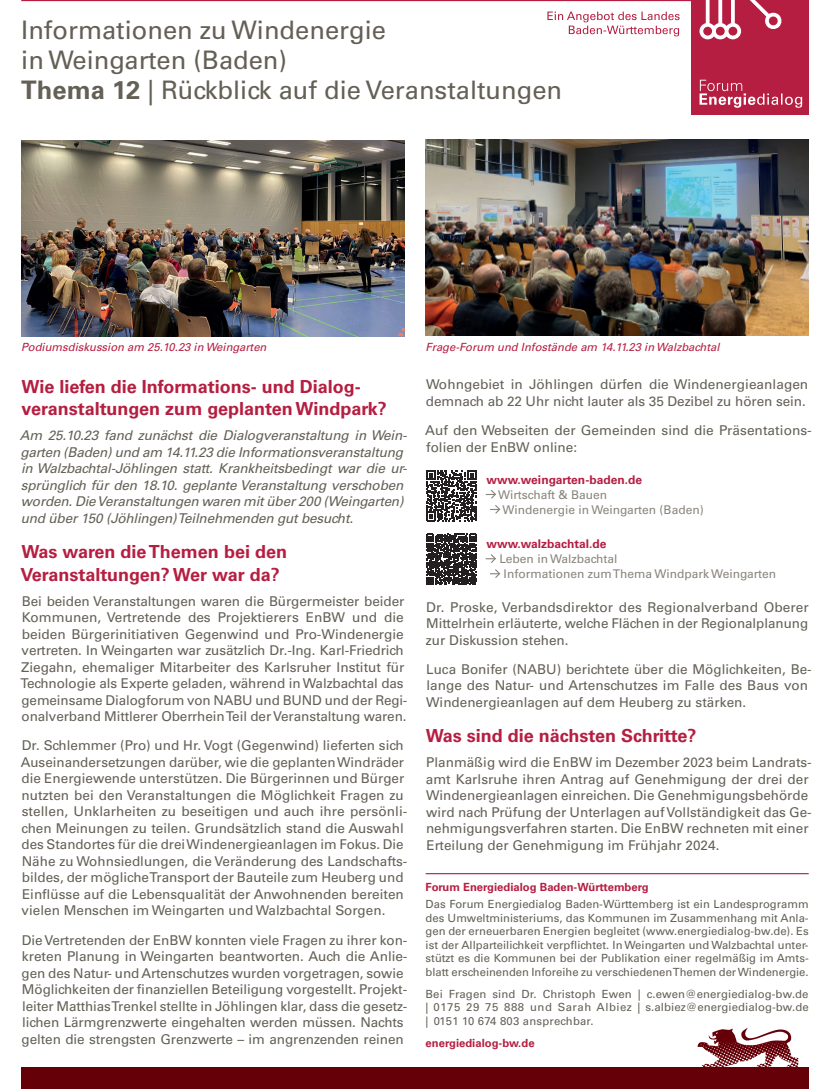
<style>
.page{position:relative;width:830px;height:1089px;background:#fff}
.page>*{position:absolute;margin:0;border:0;box-sizing:border-box;transform-origin:0 0}
.t1{font:25.5px/30px "Univers LT Std";color:#646056}
.t2{font:700 18px/22.5px "Univers LT Std";color:#b51e41}
.t3{font:13.5px/16.5px "Univers LT Std";color:#646056}
.t4{font:italic 13.5px/16.5px "Univers LT Std";letter-spacing:-.015em;color:#646056}
.t5{font:12px/15px "Univers LT Std";color:#89857c}
.t6{font:700 12px "Univers LT Std";color:#b51e41}
.t7{font:11.25px/13.5px "Univers LT Std";color:#646056;text-align:justify}
.t8{font:italic 11.25px "Univers LT Std";color:#b51e41}
.t9{font:700 11.25px "Univers LT Std";color:#b51e41}
.s1{font-weight:700}
</style>
<div class="page">
<hr style="left:21px;top:0;width:787px;height:1px;background:#b51e41">
<hr style="left:425px;top:873px;width:383px;height:1px;background:#b51e41">
<div style="left:21px;top:1067px;width:787px;height:22px;background:#650008"></div>
<img style="left:697px;top:1027px;width:102px;height:40px">
<div style="left:691px;top:0;width:117px;height:114px;background:#b51e41"></div>
<svg style="left:699px;top:0;width:82px;height:39px"></svg>
<svg style="left:547px;top:12px;width:132px;height:24px"></svg>
<svg style="left:699px;top:80px;width:102px;height:28px"></svg>
<svg style="left:485px;top:490px;width:16px;height:24px"></svg>
<svg style="left:485px;top:554px;width:16px;height:24px"></svg>
<img style="left:425px;top:140px;width:383px;height:195px">
<svg style="left:426px;top:470px;width:50px;height:51px"></svg>
<svg style="left:426px;top:534px;width:50px;height:51px"></svg>
<img style="left:21px;top:141px;width:383px;height:195px">
<h1 class="t1" style="left:21px;top:15px;width:542px">Informationen zu Windenergie<br>in Weingarten (Baden)<br><span class="s1">Thema 12</span> | Rückblick auf die Veranstaltungen</h1>
<p class="t8" style="left:21px;top:340px;width:246px">Podiumsdiskussion am 25.10.23 in Weingarten</p>
<p class="t8" style="left:425px;top:340px;width:295px">Frage-Forum und Infostände am 14.11.23 in Walzbachtal</p>
<h2 class="t2" style="left:21px;top:375px;width:367px">Wie liefen die Informations- und Dialog&shy;veranstaltungen zum geplanten Windpark?</h2>
<p class="t4" style="left:20px;top:427px;width:388px">Am 25.10.23 fand zunächst die Dialogveranstaltung in Wein&shy;garten (Baden) und am 14.11.23 die Informationsveranstaltung in Walzbachtal-Jöhlingen statt. Krankheitsbedingt war die ur&shy;sprünglich für den 18.10. geplante Veranstaltung verschoben worden. Die Veranstaltungen waren mit über 200 (Weingarten) und über 150 (Jöhlingen) Teilnehmenden gut besucht.</p>
<h2 class="t2" style="left:20px;top:540px;width:268px">Was waren die Themen bei den<br>Veranstaltungen? Wer war da?</h2>
<p class="t3" style="left:20px;top:592px;width:388px">Bei beiden Veranstaltungen waren die Bürgermeister beider Kommunen, Vertretende des Projektierers EnBW und die beiden Bürgerinitiativen Gegenwind und Pro-Windenergie vertreten. In Weingarten war zusätzlich Dr.-Ing. Karl-Friedrich Ziegahn, ehemaliger Mitarbeiter des Karlsruher Institut für Technologie als Experte geladen, während in Walzbachtal das gemeinsame Dialogforum von NABU und BUND und der Regi&shy;onalverband Mittlerer Oberrhein Teil der Veranstaltung waren.</p>
<p class="t3" style="left:21px;top:737px;width:388px">Dr. Schlemmer (Pro) und Hr. Vogt (Gegenwind) lieferten sich Auseinandersetzungen darüber, wie die geplanten Windräder die Energiewende unterstützen. Die Bürgerinnen und Bürger nutzten bei den Veranstaltungen die Möglichkeit Fragen zu stellen, Unklarheiten zu beseitigen und auch ihre persönli&shy;chen Meinungen zu teilen. Grundsätzlich stand die Auswahl des Standortes für die drei Windenergieanlagen im Fokus. Die Nähe zu Wohnsiedlungen, die Veränderung des Landschafts&shy;bildes, der mögliche Transport der Bauteile zum Heuberg und Einflüsse auf die Lebensqualität der Anwohnenden bereiten vielen Menschen im Weingarten und Walzbachtal Sorgen.</p>
<p class="t3" style="left:22px;top:931px;width:387px">Die Vertretenden der EnBW konnten viele Fragen zu ihrer kon&shy;kreten Planung in Weingarten beantworten. Auch die Anlie&shy;gen des Natur- und Artenschutzes wurden vorgetragen, sowie Möglichkeiten der finanziellen Beteiligung vorgestellt. Projekt&shy;leiter Matthias Trenkel stellte in Jöhlingen klar, dass die gesetz&shy;lichen Lärmgrenzwerte eingehalten werden müssen. Nachts gelten die strengsten Grenzwerte – im angrenzenden reinen</p>
<p class="t3" style="left:425px;top:376px;width:384px">Wohngebiet in Jöhlingen dürfen die Windenergieanlagen demnach ab 22 Uhr nicht lauter als 35 Dezibel zu hören sein.</p>
<p class="t3" style="left:425px;top:422px;width:388px">Auf den Webseiten der Gemeinden sind die Präsentations&shy;folien der EnBW online:</p>
<p class="t6" style="left:486px;top:472px;width:157px">www.weingarten-baden.de</p>
<p class="t5" style="left:502px;top:487px;width:202px;text-indent:-4px">Wirtschaft &amp; Bauen<br>Windenergie in Weingarten (Baden)</p>
<p class="t6" style="left:486px;top:537px;width:121px">www.walzbachtal.de</p>
<p class="t5" style="left:503px;top:551px;width:274px;text-indent:-4px">Leben in Walzbachtal<br>Informationen zum Thema Windpark Weingarten</p>
<p class="t3" style="left:426px;top:598px;width:384px;text-align:justify">Dr. Proske, Verbandsdirektor des Regionalverband Oberer Mittelrhein erläuterte, welche Flächen in der Regionalplanung zur Diskussion stehen.</p>
<p class="t3" style="left:426px;top:661px;width:387px">Luca Bonifer (NABU) berichtete über die Möglichkeiten, Be&shy;lange des Natur- und Artenschutzes im Falle des Baus von<br>Windenergieanlagen auf dem Heuberg zu stärken.</p>
<h2 class="t2" style="left:425px;top:724px;width:272px">Was sind die nächsten Schritte?</h2>
<p class="t3" style="left:425px;top:754px;width:387px">Planmäßig wird die EnBW im Dezember 2023 beim Landrats&shy;amt Karlsruhe ihren Antrag auf Genehmigung der drei der Windenergieanlagen einreichen. Die Genehmigungsbehörde wird nach Prüfung der Unterlagen auf Vollständigkeit das Ge&shy;nehmigungsverfahren starten. Die EnBW rechneten mit einer Erteilung der Genehmigung im Frühjahr 2024.</p>
<p class="t9" style="left:425px;top:880px;width:224px">Forum Energiedialog Baden-Württemberg</p>
<p class="t7" style="left:425px;top:897px;width:384px">Das Forum Energiedialog Baden-Württemberg ist ein Landesprogramm des Umweltministeriums, das Kommunen im Zusammenhang mit Anla&shy;gen der erneuerbaren Energien begleitet (www.energiedialog-bw.de). Es ist der Allparteilichkeit verpflichtet. In Weingarten und Walzbachtal unter&shy;stützt es die Kommunen bei der Publikation einer regelmäßig im Amts&shy;blatt erscheinenden Inforeihe zu verschiedenen Themen der Windenergie.</p>
<p class="t7" style="left:425px;top:987px;width:384px">Bei Fragen sind Dr. Christoph Ewen | c.ewen@energiedialog-bw.de | 0175 29 75 888 und Sarah Albiez | s.albiez@energiedialog-bw.de | 0151 10 674 803 ansprechbar.</p>
<p class="t9" style="left:425px;top:1036px;width:110px">energiedialog-bw.de</p>
</div>
